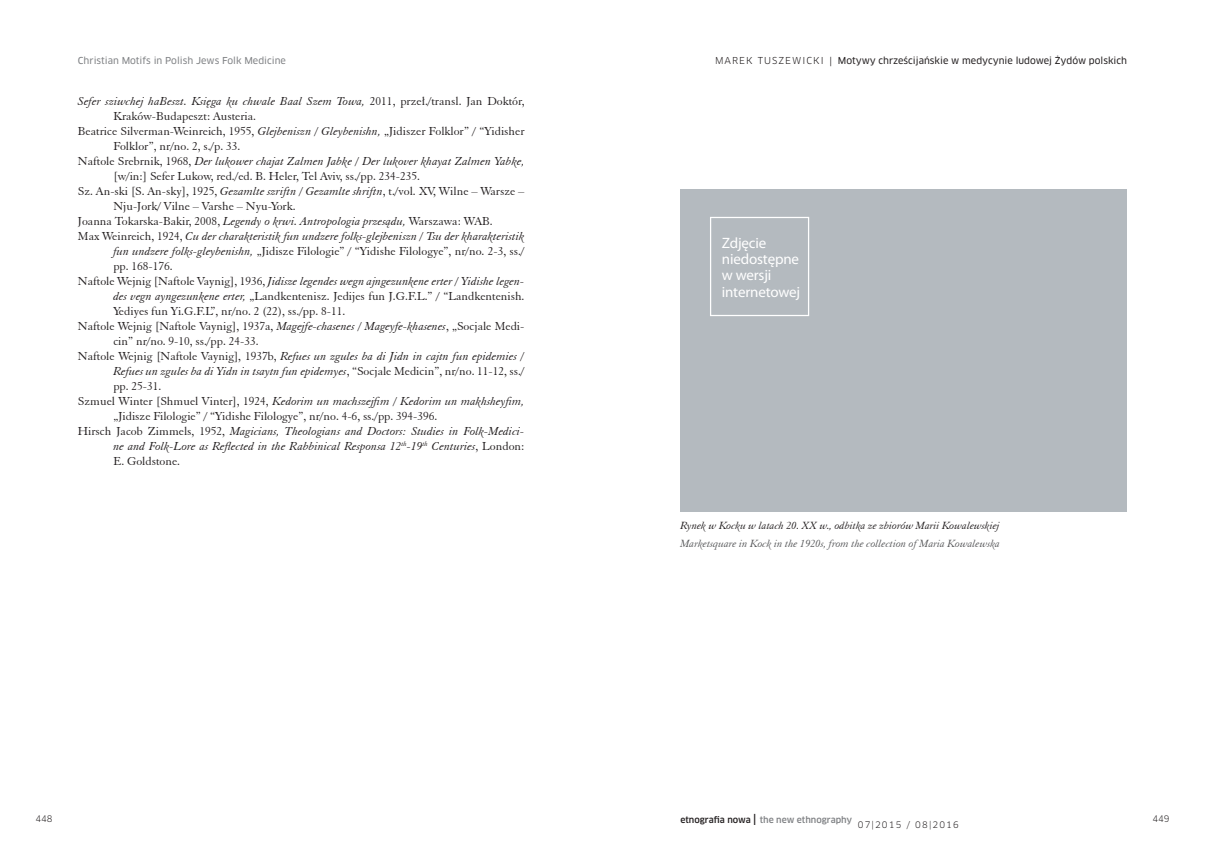
<style>
.page{position:relative;width:1205px;height:851px;background:#fff}
.page>*{position:absolute;margin:0;border:0;box-sizing:border-box;transform-origin:0 0}
.t1{font:15px/16.2px "Myriad Pro";letter-spacing:-.01em;color:#fff}
.t2{font:12.5px "Elega Garmnd EU";color:#231f20}
.t3{font:italic 12.5px "Elega Garmnd EU";color:#231f20}
.t4{font:italic 11.25px "Elega Garmnd EU";color:#57585a}
.t5{font:italic 11.25px "Elega Garmnd EU";color:#231f20}
.t6{font:9.38px "Clan Pro News";color:#231f20}
.t7{font:9.38px "Clan Pro News";color:#808285}
.t8{font:500 8.75px "Clan Pro";color:#808285}
.t9{font:8.75px "Clan Pro";letter-spacing:.13em;color:#231f20}
.s1{font-family:"Clan Pro"}
.s2{font-family:"Elega Garmnd EU";font-style:italic}
.s3{font-style:normal}
.s4{font-style:italic}
.s5{color:#231f20}
.s6{font-size:11.25px;color:#231f20}
</style>
<div class="page">
<div style="left:680px;top:189px;width:447px;height:322px;background:#b4babf"></div>
<div style="left:710px;top:217px;width:99px;height:99px;border:1px solid #fff"></div>
<p class="t7" style="left:78px;top:55px;width:210px">Christian Motifs in Polish Jews Folk Medicine</p>
<p class="t6" style="left:715px;top:55px;width:413px"><span class="s1">MAREK TUSZEWICKI</span> <span class="s2">|</span> Motywy chrześcijańskie w medycynie ludowej Żydów polskich</p>
<p class="t3" style="left:78px;top:94px;width:448px">Sefer sziwchej haBeszt. Księga ku chwale Baal Szem Towa, <span class="s3">2011, przeł./transl. Jan Doktór,</span></p>
<p class="t2" style="left:113px;top:109px;width:144px">Kraków-Budapeszt: Austeria.</p>
<p class="t2" style="left:78px;top:124px;width:448px">Beatrice Silverman-Weinreich, 1955, <span class="s4">Glejbeniszn / Gleybenishn,</span> „Jidiszer Folklor” <span class="s4">/</span> “Yidisher</p>
<p class="t2" style="left:113px;top:139px;width:128px">Folklor”, nr/no. 2, s./p. 33.</p>
<p class="t3" style="left:78px;top:154px;width:448px"><span class="s3">Naftole Srebrnik, 1968,</span> Der lukower chajat Zalmen Jabke / Der lukover khayat Zalmen Yabke,</p>
<p class="t2" style="left:113px;top:169px;width:308px">[w/in:] Sefer Lukow, red./ed. B. Heler, Tel Aviv, ss./pp. 234-235.</p>
<p class="t2" style="left:78px;top:184px;width:448px">Sz. An-ski [S. An-sky], 1925, <span class="s4">Gezamlte szriftn / Gezamlte shriftn</span>, t./vol. XV, Wilne – Warsze –</p>
<p class="t2" style="left:113px;top:199px;width:184px">Nju-Jork/ Vilne – Varshe – Nyu-York.</p>
<p class="t2" style="left:78px;top:214px;width:416px">Joanna Tokarska-Bakir, 2008, <span class="s4">Legendy o krwi. Antropologia przesądu,</span> Warszawa: WAB.</p>
<p class="t3" style="left:78px;top:229px;width:448px"><span class="s3">Max Weinreich, 1924,</span> Cu der charakteristik fun undzere folks-glejbeniszn / Tsu der kharakteristik</p>
<p class="t2" style="left:113px;top:244px;width:413px"><span class="s4">fun undzere folks-gleybenishn,</span> „Jidisze Filologie” / “Yidishe Filologye”, nr/no. 2-3, ss./</p>
<p class="t2" style="left:113px;top:259px;width:61px">pp. 168-176.</p>
<p class="t3" style="left:78px;top:274px;width:448px"><span class="s3">Naftole Wejnig [Naftole Vaynig], 1936,</span> Jidisze legendes wegn ajngezunkene erter / Yidishe legen-</p>
<p class="t2" style="left:113px;top:289px;width:413px"><span class="s4">des vegn ayngezunkene erter,</span> „Landkentenisz. Jedijes fun J.G.F.L.” / “Landkentenish.</p>
<p class="t2" style="left:113px;top:304px;width:233px">Yediyes fun Yi.G.F.L”, nr/no. 2 (22), ss./pp. 8-11.</p>
<p class="t2" style="left:78px;top:319px;width:448px">Naftole Wejnig [Naftole Vaynig], 1937a, <span class="s4">Magejfe-chasenes / Mageyfe-khasenes</span>, „Socjale Medi-</p>
<p class="t2" style="left:113px;top:334px;width:147px">cin” nr/no. 9-10, ss./pp. 24-33.</p>
<p class="t3" style="left:78px;top:349px;width:448px"><span class="s3">Naftole Wejnig [Naftole Vaynig], 1937b,</span> Refues un zgules ba di Jidn in cajtn fun epidemies /</p>
<p class="t3" style="left:113px;top:364px;width:413px">Refues un zgules ba di Yidn in tsaytn fun epidemyes<span class="s3">, “Socjale Medicin”, nr/no. 11-12, ss./</span></p>
<p class="t2" style="left:113px;top:379px;width:49px">pp. 25-31.</p>
<p class="t3" style="left:78px;top:394px;width:448px"><span class="s3">Szmuel Winter [Shmuel Vinter], 1924,</span> Kedorim un machszejfim / Kedorim un makhsheyfim,</p>
<p class="t2" style="left:113px;top:409px;width:325px">„Jidisze Filologie” / “Yidishe Filologye”, nr/no. 4-6, ss./pp. 394-396.</p>
<p class="t3" style="left:78px;top:424px;width:448px"><span class="s3">Hirsch Jacob Zimmels, 1952,</span> Magicians, Theologians and Doctors: Studies in Folk-Medici-</p>
<p class="t3" style="left:113px;top:439px;width:413px">ne and Folk-Lore as Reflected in the Rabbinical Responsa 12<sup>th</sup>-19<sup>th</sup> Centuries<span class="s3">, London:</span></p>
<p class="t2" style="left:113px;top:454px;width:68px">E. Goldstone.</p>
<p class="t1" style="left:722px;top:234px;width:80px">Zdjęcie niedostępne w wersji internetowej</p>
<p class="t5" style="left:680px;top:519px;width:321px">Rynek w Kocku w latach 20. XX w., odbitka ze zbiorów Marii Kowalewskiej</p>
<p class="t4" style="left:680px;top:536px;width:321px">Marketsquare in Kock in the 1920s, from the collection of Maria Kowalewska</p>
<p class="t9" style="left:35px;top:813px;width:19px">448</p>
<p class="t8" style="left:680px;top:814px;width:173px"><span class="s5">etnografia nowa</span> <span class="s6">|</span> the new ethnography</p>
<p class="t9" style="left:1152px;top:813px;width:19px">449</p>
<p class="t9" style="left:858px;top:819px;width:103px">07|2015 / 08|2016</p>
</div>
